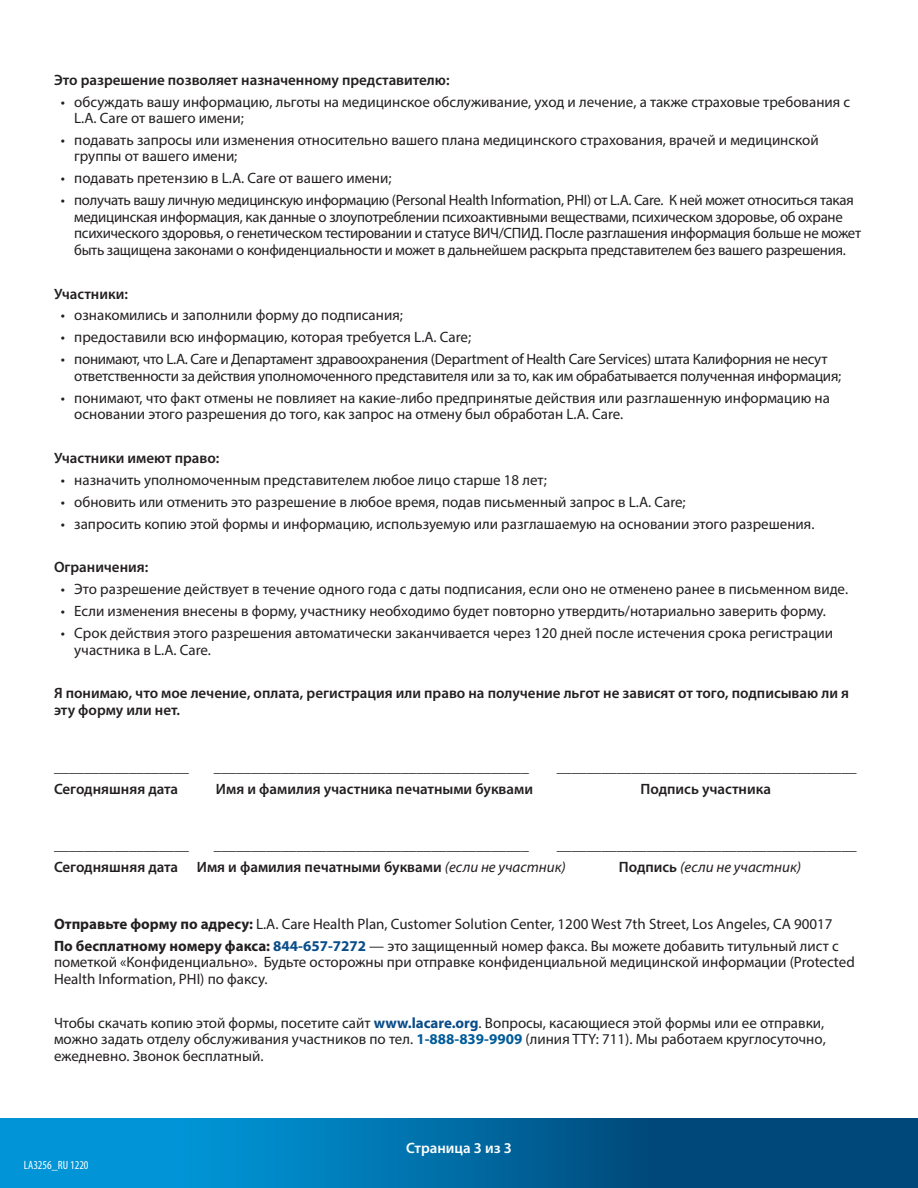
<style>
.page{position:relative;width:918px;height:1188px;background:#fff}
.page>*{position:absolute;margin:0;border:0;box-sizing:border-box;transform-origin:0 0}
.t1{font:15px/16.5px "Myriad Pro";color:#231f20}
.t2{font:15px/16.5px "Myriad Pro";letter-spacing:-.02em;color:#231f20}
.t3{font:600 15px/16.5px "Myriad Pro";color:#231f20}
.t4{font:italic 15px "Myriad Pro";color:#231f20}
.t5{font:600 15px "Myriad Pro";color:#fff}
.t6{font:condensed 12px "Myriad Pro";color:#fff}
.s1{font-weight:400;font-style:italic}
.s2{font-weight:600;font-style:normal}
.s3{font-weight:700}
.s4{font-weight:700;color:#0a4c88}
.s5{font-weight:700;color:#005c98}
</style>
<div class="page">
<svg style="left:0;top:1118px;width:918px;height:70px;background:#006ca5"></svg>
<h2 class="t3" style="left:54px;top:71px;width:397px">Это разрешение позволяет назначенному представителю:</h2>
<p class="t1" style="left:74px;top:93px;width:777px;text-indent:-14px">• обсуждать вашу информацию, льготы на медицинское обслуживание, уход и лечение, а также страховые требования с<br>L.A. Care от вашего имени;</p>
<p class="t1" style="left:74px;top:131px;width:746px;text-indent:-14px">• подавать запросы или изменения относительно вашего плана медицинского страхования, врачей и медицинской группы от вашего имени;</p>
<p class="t1" style="left:61px;top:170px;width:332px">• подавать претензию в L.A. Care от вашего имени;</p>
<p class="t2" style="left:74px;top:192px;width:788px;text-indent:-13px">• получать вашу личную медицинскую информацию (Personal Health Information, PHI) от L.A. Care. К ней может относиться такая медицинская информация, как данные о злоупотреблении психоактивными веществами, психическом здоровье, об охране психического здоровья, о генетическом тестировании и статусе ВИЧ/СПИД. После разглашения информация больше не может быть защищена законами о конфиденциальности и может в дальнейшем раскрыта представителем без вашего разрешения.</p>
<h2 class="t3" style="left:54px;top:285px;width:75px">Участники:</h2>
<p class="t1" style="left:61px;top:307px;width:344px">• ознакомились и заполнили форму до подписания;</p>
<p class="t1" style="left:61px;top:329px;width:412px">• предоставили всю информацию, которая требуется L.A. Care;</p>
<p class="t2" style="left:74px;top:351px;width:769px;text-indent:-14px">• понимают, что L.A. Care и Департамент здравоохранения (Department of Health Care Services) штата Калифорния не несут ответственности за действия уполномоченного представителя или за то, как им обрабатывается полученная информация;</p>
<p class="t1" style="left:74px;top:389px;width:757px;text-indent:-14px">• понимают, что факт отмены не повлияет на какие-либо предпринятые действия или разглашенную информацию на основании этого разрешения до того, как запрос на отмену был обработан L.A. Care.</p>
<h2 class="t3" style="left:54px;top:449px;width:167px">Участники имеют право:</h2>
<p class="t1" style="left:61px;top:471px;width:488px">• назначить уполномоченным представителем любое лицо старше 18 лет;</p>
<p class="t1" style="left:61px;top:493px;width:626px">• обновить или отменить это разрешение в любое время, подав письменный запрос в L.A. Care;</p>
<p class="t1" style="left:61px;top:515px;width:755px">• запросить копию этой формы и информацию, используемую или разглашаемую на основании этого разрешения.</p>
<p class="t3" style="left:54px;top:559px;width:96px">Ограничения:</p>
<p class="t1" style="left:61px;top:581px;width:789px">• Это разрешение действует в течение одного года с даты подписания, если оно не отменено ранее в письменном виде.</p>
<p class="t1" style="left:61px;top:603px;width:767px">• Если изменения внесены в форму, участнику необходимо будет повторно утвердить/нотариально заверить форму.</p>
<p class="t1" style="left:74px;top:625px;width:760px;text-indent:-14px">• Срок действия этого разрешения автоматически заканчивается через 120 дней после истечения срока регистрации участника в L.A. Care.</p>
<p class="t3" style="left:54px;top:685px;width:797px">Я понимаю, что мое лечение, оплата, регистрация или право на получение льгот не зависят от того, подписываю ли я эту форму или нет.</p>
<p class="t3" style="left:54px;top:758px;width:136px">__________________</p>
<p class="t3" style="left:214px;top:758px;width:317px">__________________________________________</p>
<p class="t3" style="left:557px;top:758px;width:301px">________________________________________</p>
<p class="t3" style="left:54px;top:780px;width:126px">Сегодняшняя дата</p>
<p class="t3" style="left:216px;top:780px;width:319px">Имя и фамилия участника печатными буквами</p>
<p class="t3" style="left:641px;top:780px;width:132px">Подпись участника</p>
<p class="t3" style="left:54px;top:837px;width:136px">__________________</p>
<p class="t3" style="left:214px;top:837px;width:317px">__________________________________________</p>
<p class="t3" style="left:54px;top:834px;width:804px;line-height:21.9px;text-indent:503px">________________________________________<br>Сегодняшняя дата Имя и фамилия печатными буквами <span class="s1">(если не участник)</span></p>
<p class="t4" style="left:619px;top:858px;width:184px"><span class="s2">Подпись</span> (если не участник)</p>
<p class="t1" style="left:54px;top:913px;width:786px;line-height:21.9px"><span class="s3">Отправьте форму по адресу:</span> L.A. Care Health Plan, Customer Solution Center, 1200 West 7th Street, Los Angeles, CA 90017<br><span class="s3">По бесплатному номеру факса:</span> <span class="s4">844-657-7272</span> — это защищенный номер факса. Вы можете добавить титульный лист с</p>
<p class="t1" style="left:54px;top:954px;width:802px">пометкой «Конфиденциально». Будьте осторожны при отправке конфиденциальной медицинской информации (Protected<br>Health Information, PHI) по факсу.</p>
<p class="t1" style="left:54px;top:1014px;width:773px;text-align:justify">Чтобы скачать копию этой формы, посетите сайт <span class="s4">www.lacare.org</span>. Вопросы, касающиеся этой формы или ее отправки, можно задать отделу обслуживания участников по тел. <span class="s5">1-888-839-9909</span> (линия TTY: 711). Мы работаем круглосуточно, ежедневно. Звонок бесплатный.</p>
<p class="t6" style="left:24px;top:1158px;width:66px">LA3256_RU 1220</p>
<p class="t5" style="left:406px;top:1138px;width:107px">Страница 3 из 3</p>
</div>
